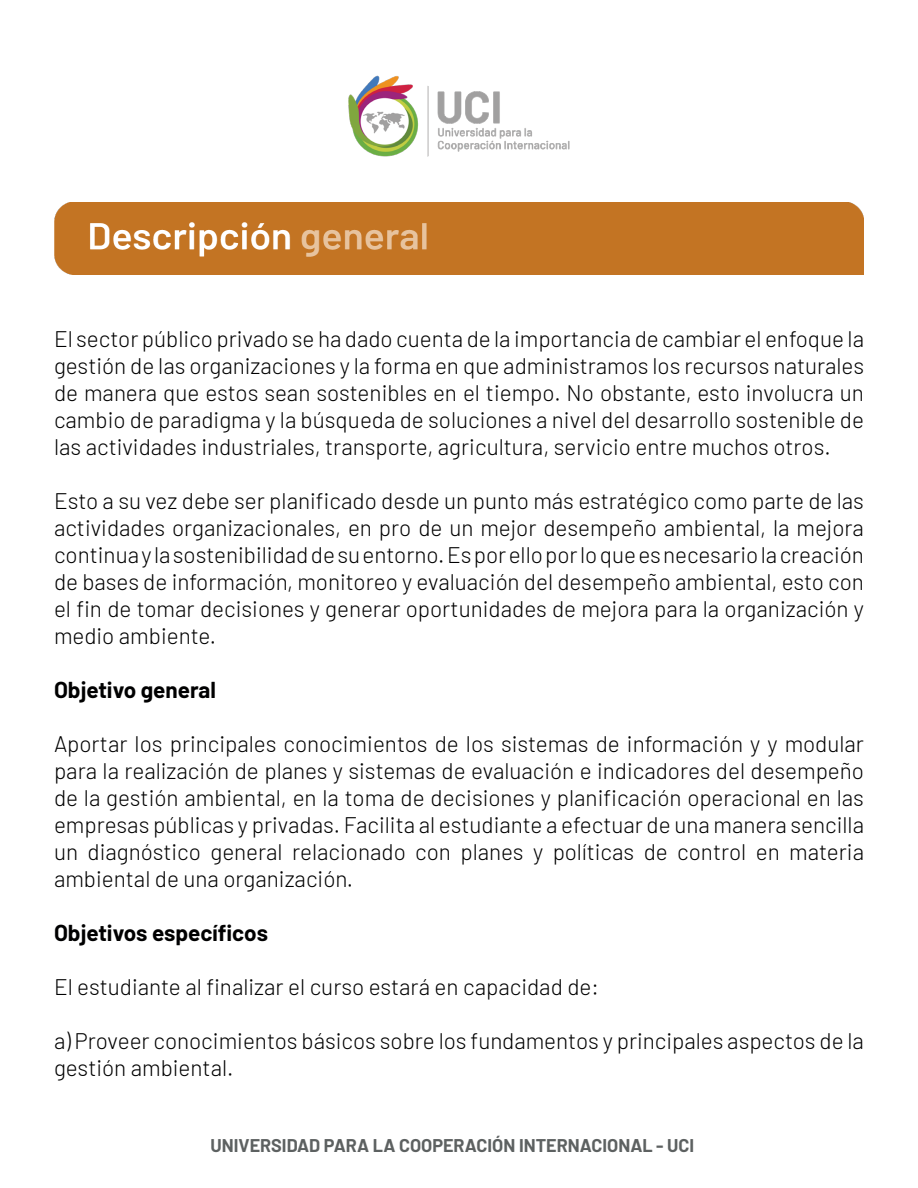
<style>
.page{position:relative;width:918px;height:1188px;background:#fff}
.page>*{position:absolute;margin:0;border:0;box-sizing:border-box;transform-origin:0 0}
.t1{font:300 22.5px/27px "Barlow";color:#000001;text-align:justify}
.t2{font:700 22.5px "Barlow";color:#000001}
.t3{font:700 18px "Barlow";color:#5d6161}
</style>
<div class="page">
<img style="left:348px;top:75px;width:222px;height:82px">
<img style="left:54px;top:202px;width:810px;height:72px">
<p class="t1" style="left:54px;top:323px;width:812px">El sector público privado se ha dado cuenta de la importancia de cambiar el enfoque la gestión de las organizaciones y la forma en que administramos los recursos naturales de manera que estos sean sostenibles en el tiempo. No obstante, esto involucra un cambio de paradigma y la búsqueda de soluciones a nivel del desarrollo sostenible de las actividades industriales, transporte, agricultura, servicio entre muchos otros.</p>
<p class="t1" style="left:54px;top:485px;width:812px">Esto a su vez debe ser planificado desde un punto más estratégico como parte de las actividades organizacionales, en pro de un mejor desempeño ambiental, la mejora continua y la sostenibilidad de su entorno. Es por ello por lo que es necesario la creación de bases de información, monitoreo y evaluación del desempeño ambiental, esto con el fin de tomar decisiones y generar oportunidades de mejora para la organización y medio ambiente.</p>
<p class="t2" style="left:54px;top:673px;width:163px">Objetivo general</p>
<p class="t1" style="left:54px;top:728px;width:812px">Aportar los principales conocimientos de los sistemas de información y y modular para la realización de planes y sistemas de evaluación e indicadores del desempeño de la gestión ambiental, en la toma de decisiones y planificación operacional en las empresas públicas y privadas. Facilita al estudiante a efectuar de una manera sencilla un diagnóstico general relacionado con planes y políticas de control en materia ambiental de una organización.</p>
<p class="t2" style="left:54px;top:916px;width:216px">Objetivos específicos</p>
<p class="t1" style="left:54px;top:971px;width:546px">El estudiante al finalizar el curso estará en capacidad de:</p>
<p class="t1" style="left:54px;top:1025px;width:812px">a) Proveer conocimientos básicos sobre los fundamentos y principales aspectos de la gestión ambiental.</p>
<p class="t3" style="left:211px;top:1132px;width:485px">UNIVERSIDAD PARA LA COOPERACIÓN INTERNACIONAL - UCI</p>
</div>
